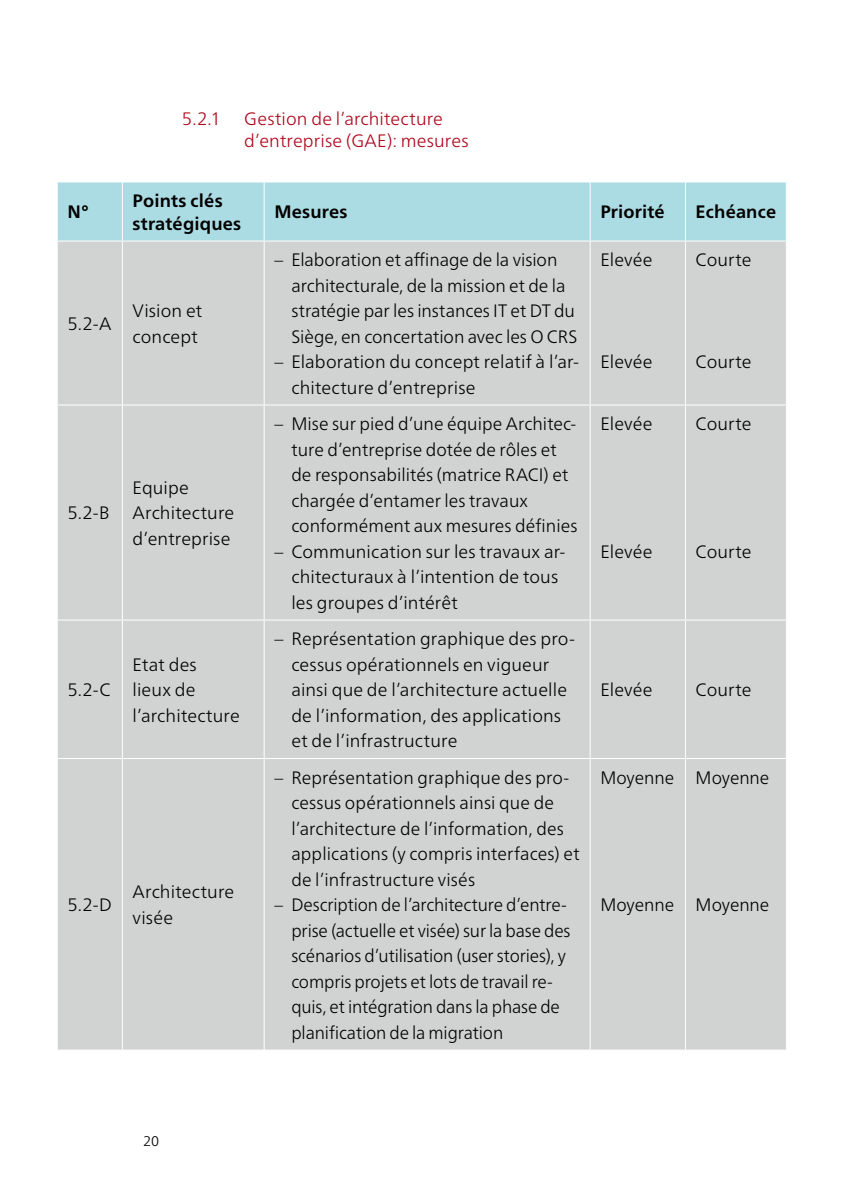
<style>
.page{position:relative;width:842px;height:1191px;background:#fff}
.page>*{position:absolute;margin:0;border:0;box-sizing:border-box;transform-origin:0 0}
.Tabelle_Txt_9pt{font:300 18px/25.6px "Frutiger Neue LTW1 G";letter-spacing:.005em;color:#000}
.Tabelle_Txt_9pt-2{font:300 18px/25.6px "Frutiger Neue LTW1 G";letter-spacing:.005em;color:#000;scale:.96 1}
.sous-chapitre_3e_niv{font:300 18px/22.4px "Frutiger Neue LTW1 G";letter-spacing:.01em;color:#af071b}
.Titre_tableaux{font:700 18px/22.6px "Frutiger Neue LTW1 G";letter-spacing:.01em;color:#000}
.t1{font:300 14px "Frutiger Neue LTW1 G";color:#000}
</style>
<div class="page">
<div style="left:58px;top:182px;width:728px;height:58px;background:#abdce3"></div>
<div style="left:58px;top:241px;width:728px;height:808px;background:#d1d2d2"></div>
<hr style="left:122px;top:182px;width:1px;height:58px;background:#fff">
<hr style="left:264px;top:182px;width:1px;height:58px;background:#fff">
<hr style="left:590px;top:182px;width:1px;height:58px;background:#fff">
<hr style="left:685px;top:182px;width:1px;height:58px;background:#fff">
<hr style="left:122px;top:241px;width:1px;height:163px;background:#fff">
<hr style="left:264px;top:241px;width:1px;height:163px;background:#fff">
<hr style="left:590px;top:241px;width:1px;height:163px;background:#fff">
<hr style="left:685px;top:241px;width:1px;height:163px;background:#fff">
<hr style="left:57px;top:404px;width:65px;height:1px;background:#fff">
<hr style="left:122px;top:404px;width:142px;height:1px;background:#fff">
<hr style="left:122px;top:405px;width:1px;height:214px;background:#fff">
<hr style="left:264px;top:404px;width:326px;height:1px;background:#fff">
<hr style="left:264px;top:405px;width:1px;height:214px;background:#fff">
<hr style="left:590px;top:404px;width:95px;height:1px;background:#fff">
<hr style="left:590px;top:405px;width:1px;height:214px;background:#fff">
<hr style="left:685px;top:404px;width:102px;height:1px;background:#fff">
<hr style="left:685px;top:405px;width:1px;height:214px;background:#fff">
<hr style="left:57px;top:619px;width:65px;height:1px;background:#fff">
<hr style="left:122px;top:619px;width:142px;height:1px;background:#fff">
<hr style="left:122px;top:620px;width:1px;height:138px;background:#fff">
<hr style="left:264px;top:619px;width:326px;height:1px;background:#fff">
<hr style="left:264px;top:620px;width:1px;height:138px;background:#fff">
<hr style="left:590px;top:619px;width:95px;height:1px;background:#fff">
<hr style="left:590px;top:620px;width:1px;height:138px;background:#fff">
<hr style="left:685px;top:619px;width:102px;height:1px;background:#fff">
<hr style="left:685px;top:620px;width:1px;height:138px;background:#fff">
<hr style="left:57px;top:758px;width:65px;height:1px;background:#fff">
<hr style="left:122px;top:758px;width:142px;height:1px;background:#fff">
<hr style="left:122px;top:759px;width:1px;height:290px;background:#fff">
<hr style="left:264px;top:758px;width:326px;height:1px;background:#fff">
<hr style="left:264px;top:759px;width:1px;height:290px;background:#fff">
<hr style="left:590px;top:758px;width:95px;height:1px;background:#fff">
<hr style="left:590px;top:759px;width:1px;height:290px;background:#fff">
<hr style="left:685px;top:758px;width:102px;height:1px;background:#fff">
<hr style="left:685px;top:759px;width:1px;height:290px;background:#fff">
<p class="Titre_tableaux" style="left:67px;top:201px;width:23px">N°</p>
<p class="Tabelle_Txt_9pt" style="left:67px;top:311px;width:45px">5.2-A</p>
<p class="Tabelle_Txt_9pt" style="left:67px;top:500px;width:44px">5.2-B</p>
<p class="Tabelle_Txt_9pt" style="left:67px;top:677px;width:45px">5.2-C</p>
<p class="Tabelle_Txt_9pt" style="left:67px;top:892px;width:46px">5.2-D</p>
<p class="sous-chapitre_3e_niv" style="left:182px;top:107px;width:40px">5.2.1</p>
<p class="sous-chapitre_3e_niv" style="left:244px;top:107px;width:226px">Gestion de l’architecture d’entreprise (GAE): mesures</p>
<p class="Titre_tableaux" style="left:133px;top:189px;width:110px">Points clés stratégiques</p>
<p class="Tabelle_Txt_9pt" style="left:133px;top:298px;width:71px">Vision et concept</p>
<p class="Tabelle_Txt_9pt" style="left:133px;top:474px;width:103px">Equipe<br>Architecture d’entreprise</p>
<p class="Tabelle_Txt_9pt" style="left:133px;top:651px;width:109px">Etat des lieux de l’architecture</p>
<p class="Tabelle_Txt_9pt" style="left:133px;top:879px;width:103px">Architecture visée</p>
<p class="Titre_tableaux" style="left:274px;top:201px;width:75px">Mesures</p>
<p class="Titre_tableaux" style="left:600px;top:201px;width:66px">Priorité</p>
<p class="Titre_tableaux" style="left:696px;top:201px;width:82px">Echéance</p>
<p class="Tabelle_Txt_9pt" style="left:291px;top:247px;width:287px;text-indent:-17px">– Elaboration et affinage de la vision architecturale, de la mission et de la stratégie par les instances IT et DT du Siège, en concertation avec les O CRS</p>
<p class="Tabelle_Txt_9pt" style="left:291px;top:349px;width:289px;text-indent:-17px">– Elaboration du concept relatif à l’ar&shy;chitecture d’entreprise</p>
<p class="Tabelle_Txt_9pt" style="left:291px;top:411px;width:288px;text-indent:-17px">– Mise sur pied d’une équipe Architec&shy;ture d’entreprise dotée de rôles et de responsabilités (matrice RACI) et chargée d’entamer les travaux conformément aux mesures définies</p>
<p class="Tabelle_Txt_9pt" style="left:291px;top:538px;width:276px;text-indent:-17px">– Communication sur les travaux ar&shy;chitecturaux à l’intention de tous les groupes d’intérêt</p>
<p class="Tabelle_Txt_9pt" style="left:291px;top:626px;width:285px;text-indent:-17px">– Représentation graphique des pro&shy;cessus opérationnels en vigueur ainsi que de l’architecture actuelle de l’information, des applications et de l’infrastructure</p>
<p class="Tabelle_Txt_9pt" style="left:291px;top:764px;width:290px;text-indent:-17px">– Représentation graphique des pro&shy;cessus opérationnels ainsi que de l’architecture de l’information, des applications (y compris interfaces) et de l’infrastructure visés</p>
<p class="Tabelle_Txt_9pt-2" style="left:291px;top:892px;width:292px;text-indent:-17px">– Description de l’architecture d’entre&shy;prise (actuelle et visée) sur la base des scénarios d’utilisation (user stories), y compris projets et lots de travail re&shy;quis, et intégration dans la phase de planification de la migration</p>
<p class="Tabelle_Txt_9pt" style="left:600px;top:247px;width:54px">Elevée</p>
<p class="Tabelle_Txt_9pt" style="left:696px;top:247px;width:57px">Courte</p>
<p class="Tabelle_Txt_9pt" style="left:600px;top:349px;width:54px">Elevée</p>
<p class="Tabelle_Txt_9pt" style="left:696px;top:349px;width:57px">Courte</p>
<p class="Tabelle_Txt_9pt" style="left:600px;top:411px;width:54px">Elevée</p>
<p class="Tabelle_Txt_9pt" style="left:696px;top:411px;width:57px">Courte</p>
<p class="Tabelle_Txt_9pt" style="left:600px;top:538px;width:54px">Elevée</p>
<p class="Tabelle_Txt_9pt" style="left:696px;top:538px;width:57px">Courte</p>
<p class="Tabelle_Txt_9pt" style="left:600px;top:677px;width:54px">Elevée</p>
<p class="Tabelle_Txt_9pt" style="left:696px;top:677px;width:57px">Courte</p>
<p class="Tabelle_Txt_9pt" style="left:600px;top:764px;width:75px">Moyenne</p>
<p class="Tabelle_Txt_9pt" style="left:696px;top:764px;width:75px">Moyenne</p>
<p class="Tabelle_Txt_9pt" style="left:600px;top:892px;width:75px">Moyenne</p>
<p class="Tabelle_Txt_9pt" style="left:696px;top:892px;width:75px">Moyenne</p>
<p class="t1" style="left:143px;top:1132px;width:18px">20</p>
</div>
